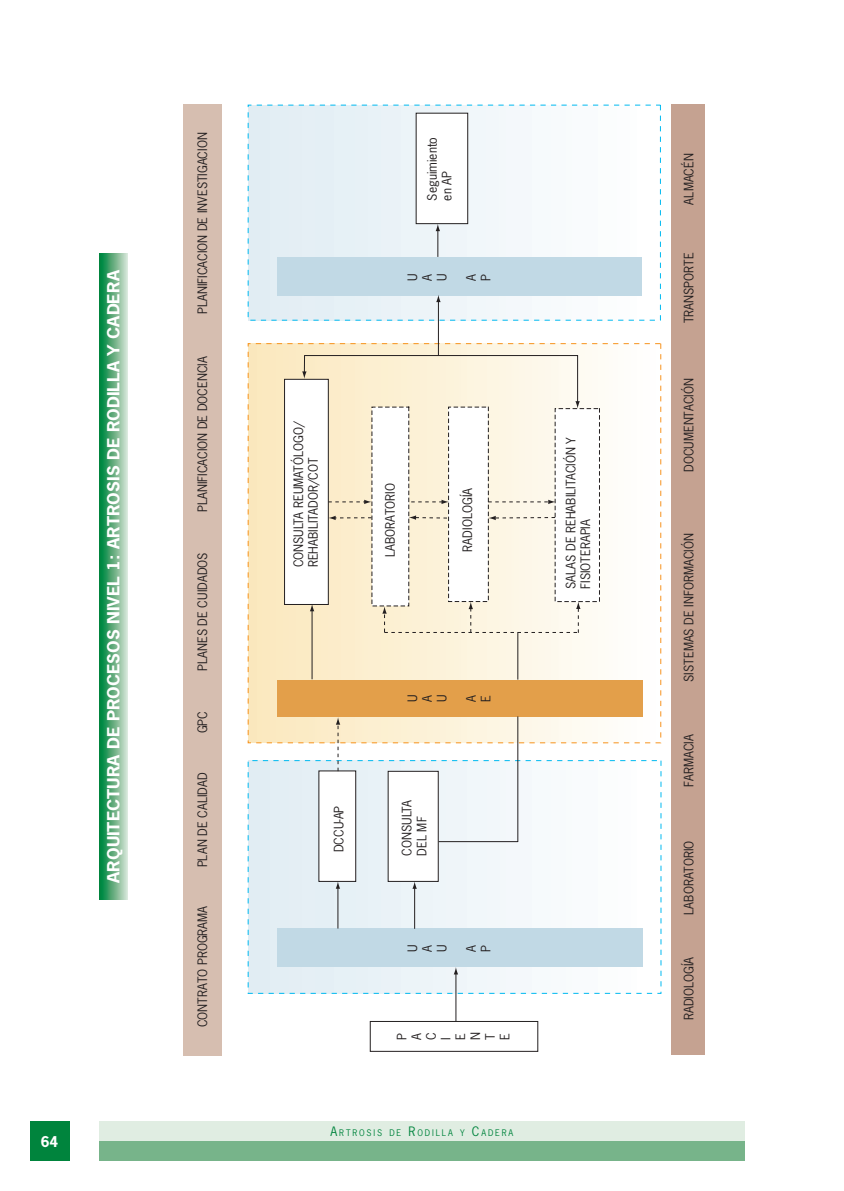
<style>
.page{position:relative;width:844px;height:1191px;background:#fff}
.page>*{position:absolute;margin:0;border:0;box-sizing:border-box;transform-origin:0 0}
.t1{font:700 15.75px "News Gothic";color:#fff;scale:1.11 1}
.t2{font:700 14px "News Gothic";color:#fff}
.t3{font:12.25px/14.7px "News Gothic";color:#231f20}
.t4{font:8.58px "News Gothic";letter-spacing:.215em;color:#00843d}
.s1{font-size:12.25px}
</style>
<div class="page">
<div style="left:30px;top:1121px;width:39px;height:40px;background:#00843d"></div>
<div style="left:99px;top:1141px;width:645px;height:20px;background:#77b48a"></div>
<div style="left:99px;top:1121px;width:645px;height:20px;background:#e0ede2"></div>
<div style="left:99px;top:254px;width:28px;height:645px;background:linear-gradient(to right,#007d31,#cbdbc8)"></div>
<div style="left:248px;top:760px;width:412px;height:233px;background:linear-gradient(to right,#ddeaf1,#fefefe)"></div>
<div style="left:370px;top:1021px;width:168px;height:30px;border:1px solid #231f20"></div>
<div style="left:183px;top:104px;width:38px;height:952px;background:#d6beb0"></div>
<div style="left:671px;top:105px;width:33px;height:950px;background:#c5a291"></div>
<div style="left:319px;top:771px;width:36px;height:110px;background:#fff"></div>
<div style="left:318px;top:770px;width:38px;height:112px;border:1px solid #231f20"></div>
<div style="left:388px;top:771px;width:50px;height:110px;background:#fff"></div>
<div style="left:387px;top:771px;width:51px;height:111px;border:1px solid #231f20"></div>
<div style="left:248px;top:344px;width:412px;height:399px;background:linear-gradient(to right,#f7e4b8,#fefefc)"></div>
<div style="left:277px;top:679px;width:366px;height:37px;background:#e39f4a"></div>
<div style="left:372px;top:407px;width:36px;height:199px;background:#fff"></div>
<div style="left:448px;top:407px;width:40px;height:194px;background:#fff"></div>
<div style="left:555px;top:408px;width:44px;height:193px;background:#fff"></div>
<div style="left:248px;top:105px;width:412px;height:215px;background:linear-gradient(to right,#dfecf3,#fefeff)"></div>
<div style="left:277px;top:257px;width:365px;height:38px;background:#c1d9e5"></div>
<div style="left:416px;top:113px;width:51px;height:111px;background:#fff"></div>
<div style="left:415px;top:113px;width:53px;height:111px;border:1px solid #231f20"></div>
<hr style="left:438px;top:841px;width:79px;height:1px;background:#231f20">
<hr style="left:517px;top:716px;width:1px;height:126px;background:#231f20">
<hr style="left:517px;top:632px;width:1px;height:47px;background:#231f20">
<svg style="left:336px;top:717px;width:4px;height:54px"></svg>
<hr style="left:311px;top:610px;width:1px;height:69px;background:#231f20">
<svg style="left:310px;top:605px;width:4px;height:6px"></svg>
<svg style="left:328px;top:500px;width:43px;height:4px"></svg>
<svg style="left:411px;top:500px;width:38px;height:4px"></svg>
<svg style="left:488px;top:500px;width:67px;height:4px"></svg>
<svg style="left:488px;top:516px;width:67px;height:4px"></svg>
<svg style="left:408px;top:515px;width:39px;height:5px"></svg>
<svg style="left:328px;top:516px;width:43px;height:4px"></svg>
<svg style="left:382px;top:601px;width:198px;height:32px"></svg>
<hr style="left:304px;top:355px;width:273px;height:1px;background:#231f20">
<hr style="left:577px;top:355px;width:1px;height:48px;background:#231f20">
<svg style="left:575px;top:401px;width:4px;height:7px"></svg>
<svg style="left:302px;top:355px;width:4px;height:24px"></svg>
<div style="left:284px;top:379px;width:44px;height:225px;background:#fff"></div>
<div style="left:284px;top:379px;width:44px;height:226px;border:1px solid #231f20"></div>
<div style="left:277px;top:928px;width:366px;height:38px;background:#c1d9e5"></div>
<hr style="left:455px;top:973px;width:1px;height:48px;background:#231f20">
<svg style="left:453px;top:967px;width:5px;height:7px"></svg>
<hr style="left:438px;top:301px;width:1px;height:54px;background:#231f20">
<svg style="left:436px;top:295px;width:4px;height:7px"></svg>
<svg style="left:435px;top:224px;width:5px;height:33px"></svg>
<hr style="left:337px;top:887px;width:1px;height:41px;background:#231f20">
<svg style="left:335px;top:881px;width:5px;height:7px"></svg>
<hr style="left:414px;top:887px;width:1px;height:41px;background:#231f20">
<svg style="left:412px;top:881px;width:5px;height:7px"></svg>
<p class="t1" style="left:103px;top:882px;width:553px;rotate:-90deg">ARQUITECTURA DE PROCESOS NIVEL 1: ARTROSIS DE RODILLA Y CADERA</p>
<p class="t2" style="left:41px;top:1132px;width:19px">64</p>
<p class="t3" style="left:195px;top:314px;width:183px;rotate:-90deg">PLANIFICACION DE INVESTIGACION</p>
<p class="t3" style="left:195px;top:512px;width:158px;rotate:-90deg">PLANIFICACION DE DOCENCIA</p>
<p class="t3" style="left:195px;top:671px;width:120px;rotate:-90deg">PLANES DE CUIDADOS</p>
<p class="t3" style="left:195px;top:733px;width:24px;rotate:-90deg">GPC</p>
<p class="t3" style="left:195px;top:867px;width:96px;rotate:-90deg">PLAN DE CALIDAD</p>
<p class="t3" style="left:195px;top:1027px;width:123px;rotate:-90deg">CONTRATO PROGRAMA</p>
<p class="t3" style="left:424px;top:200px;width:65px;rotate:-90deg">Seguimiento en AP</p>
<p class="t3" style="left:405px;top:281px;width:9px;text-align:justify;rotate:-90deg">U A U</p>
<p class="t3" style="left:463px;top:281px;width:8px;rotate:-90deg">A<br>P</p>
<p class="t3" style="left:291px;top:567px;width:148px;rotate:-90deg">CONSULTA REUMATÓLOGO/<br>REHABILITADOR/COT</p>
<p class="t3" style="left:382px;top:557px;width:75px;rotate:-90deg">LABORATORIO</p>
<p class="t3" style="left:460px;top:551px;width:65px;rotate:-90deg">RADIOLOGÍA</p>
<p class="t3" style="left:405px;top:702px;width:9px;text-align:justify;rotate:-90deg">U A U</p>
<p class="t3" style="left:463px;top:702px;width:8px;rotate:-90deg">A<br>E</p>
<p class="t3" style="left:331px;top:852px;width:48px;rotate:-90deg">DCCU-AP</p>
<p class="t3" style="left:399px;top:855px;width:57px;rotate:-90deg">CONSULTA<br>DEL MF</p>
<p class="t3" style="left:405px;top:952px;width:9px;text-align:justify;rotate:-90deg">U A U</p>
<p class="t3" style="left:463px;top:952px;width:8px;rotate:-90deg">A<br>P</p>
<p class="t3" style="left:394px;top:1040px;width:9px;rotate:-90deg">P<br>A<br>C<br>I<br>E<br>N<br>T<br>E</p>
<p class="t4" style="left:330px;top:1127px;width:184px"><span class="s1">A</span>RTROSIS DE <span class="s1">R</span>ODILLA Y <span class="s1">C</span>ADERA</p>
<p class="t3" style="left:563px;top:589px;width:153px;rotate:-90deg">SALAS DE REHABILITACIÓN Y<br>FISIOTERAPIA</p>
<p class="t3" style="left:681px;top:204px;width:53px;rotate:-90deg">ALMACÉN</p>
<p class="t3" style="left:681px;top:323px;width:72px;rotate:-90deg">TRANSPORTE</p>
<p class="t3" style="left:681px;top:472px;width:96px;rotate:-90deg">DOCUMENTACIÓN</p>
<p class="t3" style="left:681px;top:682px;width:150px;rotate:-90deg">SISTEMAS DE INFORMACIÓN</p>
<p class="t3" style="left:681px;top:787px;width:54px;rotate:-90deg">FARMACIA</p>
<p class="t3" style="left:681px;top:914px;width:76px;rotate:-90deg">LABORATORIO</p>
<p class="t3" style="left:681px;top:1020px;width:65px;rotate:-90deg">RADIOLOGÍA</p>
</div>
